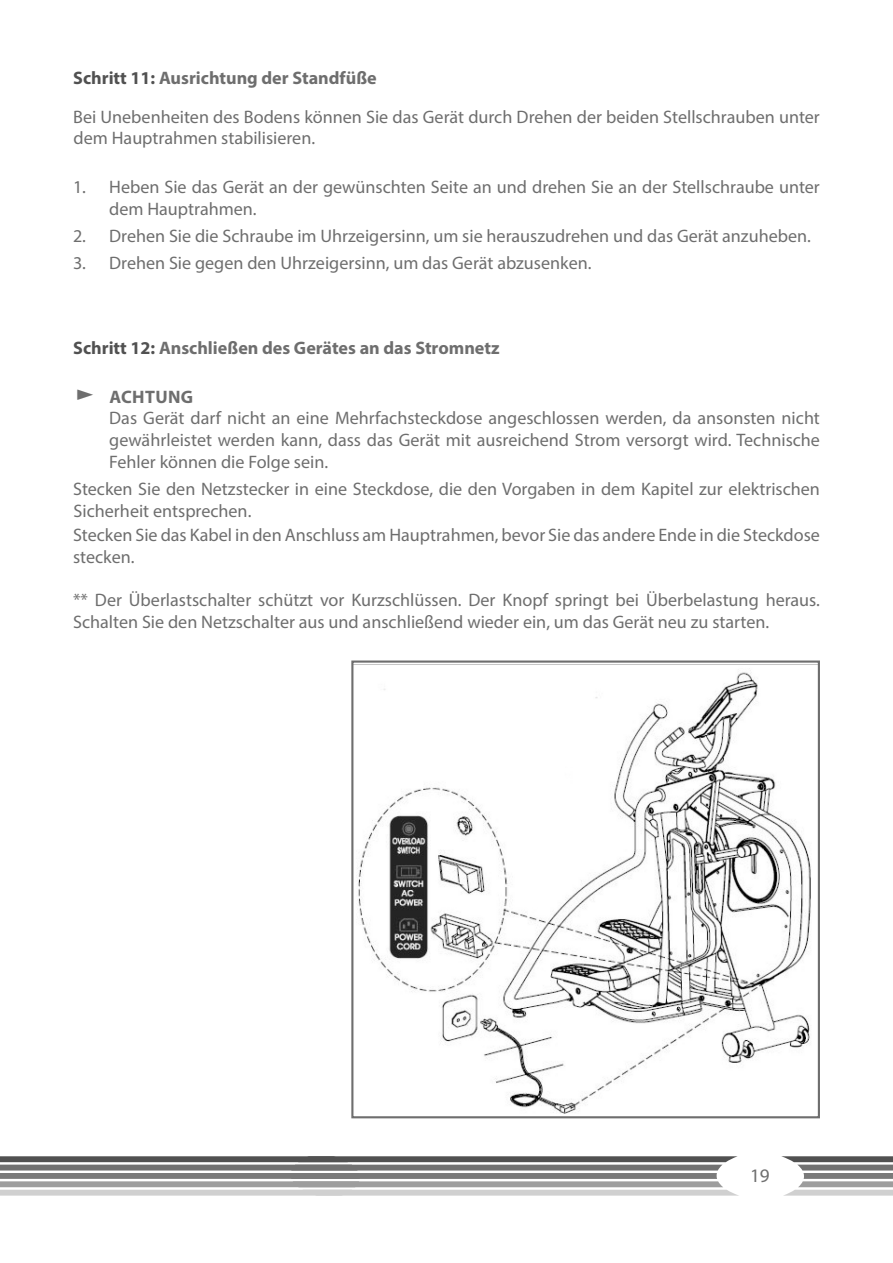
<style>
.page{position:relative;width:893px;height:1263px;background:#fff}
.page>*{position:absolute;margin:0;border:0;box-sizing:border-box;transform-origin:0 0}
.t1{font:19.2px "Myriad Pro";color:#6e6e6e}
.Text_Hinweise{font:18.15px/21.3px "Myriad Pro";color:#6e6e6e}
.Einf__Abs{font:18.15px/21.8px "Myriad Pro";color:#6e6e6e}
.t2{font:700 18.15px "Myriad Pro";color:#6e6e6e}
.t3{font:700 18.15px "Myriad Pro";letter-spacing:.02em;color:#6e6e6e}
.s1{color:#515151}
</style>
<div class="page">
<img style="left:354px;top:664px;width:463px;height:450px">
<div style="left:351px;top:660px;width:469px;height:458px;border:2px solid #6e6e6e"></div>
<svg style="left:781px;top:1156px;width:112px;height:39px"></svg>
<svg style="left:0;top:1156px;width:738px;height:39px"></svg>
<p class="t2" style="left:73px;top:66px;width:305px"><span class="s1">Schritt 11:</span> Ausrichtung der Standfüße</p>
<p class="Text_Hinweise" style="left:73px;top:106px;width:748px">Bei Unebenheiten des Bodens können Sie das Gerät durch Drehen der beiden Stellschrauben unter dem Hauptrahmen stabilisieren.</p>
<p class="Text_Hinweise" style="left:109px;top:176px;width:712px;text-indent:-36px">1. Heben Sie das Gerät an der gewünschten Seite an und drehen Sie an der Stellschraube unter dem Hauptrahmen.</p>
<p class="Text_Hinweise" style="left:73px;top:225px;width:739px">2. Drehen Sie die Schraube im Uhrzeigersinn, um sie herauszudrehen und das Gerät anzuheben.</p>
<p class="Text_Hinweise" style="left:73px;top:252px;width:520px">3. Drehen Sie gegen den Uhrzeigersinn, um das Gerät abzusenken.</p>
<p class="t2" style="left:73px;top:336px;width:428px"><span class="s1">Schritt 12:</span> Anschließen des Gerätes an das Stromnetz</p>
<p class="t3" style="left:109px;top:385px;width:85px">ACHTUNG</p>
<p class="Text_Hinweise" style="left:109px;top:407px;width:712px;line-height:21.8px;text-align:justify">Das Gerät darf nicht an eine Mehrfachsteckdose angeschlossen werden, da ansonsten nicht gewährleistet werden kann, dass das Gerät mit ausreichend Strom versorgt wird. Technische Fehler können die Folge sein.</p>
<p class="Text_Hinweise" style="left:73px;top:478px;width:748px">Stecken Sie den Netzstecker in eine Steckdose, die den Vorgaben in dem Kapitel zur elektrischen<br>Sicherheit entsprechen.</p>
<p class="Einf__Abs" style="left:73px;top:524px;width:748px">Stecken Sie das Kabel in den Anschluss am Hauptrahmen, bevor Sie das andere Ende in die Steckdose stecken.</p>
<p class="Einf__Abs" style="left:73px;top:589px;width:748px">** Der Überlastschalter schützt vor Kurzschlüssen. Der Knopf springt bei Überbelastung heraus.<br>Schalten Sie den Netzschalter aus und anschließend wieder ein, um das Gerät neu zu starten.</p>
<p class="t1" style="left:750px;top:1164px;width:21px">19</p>
</div>
